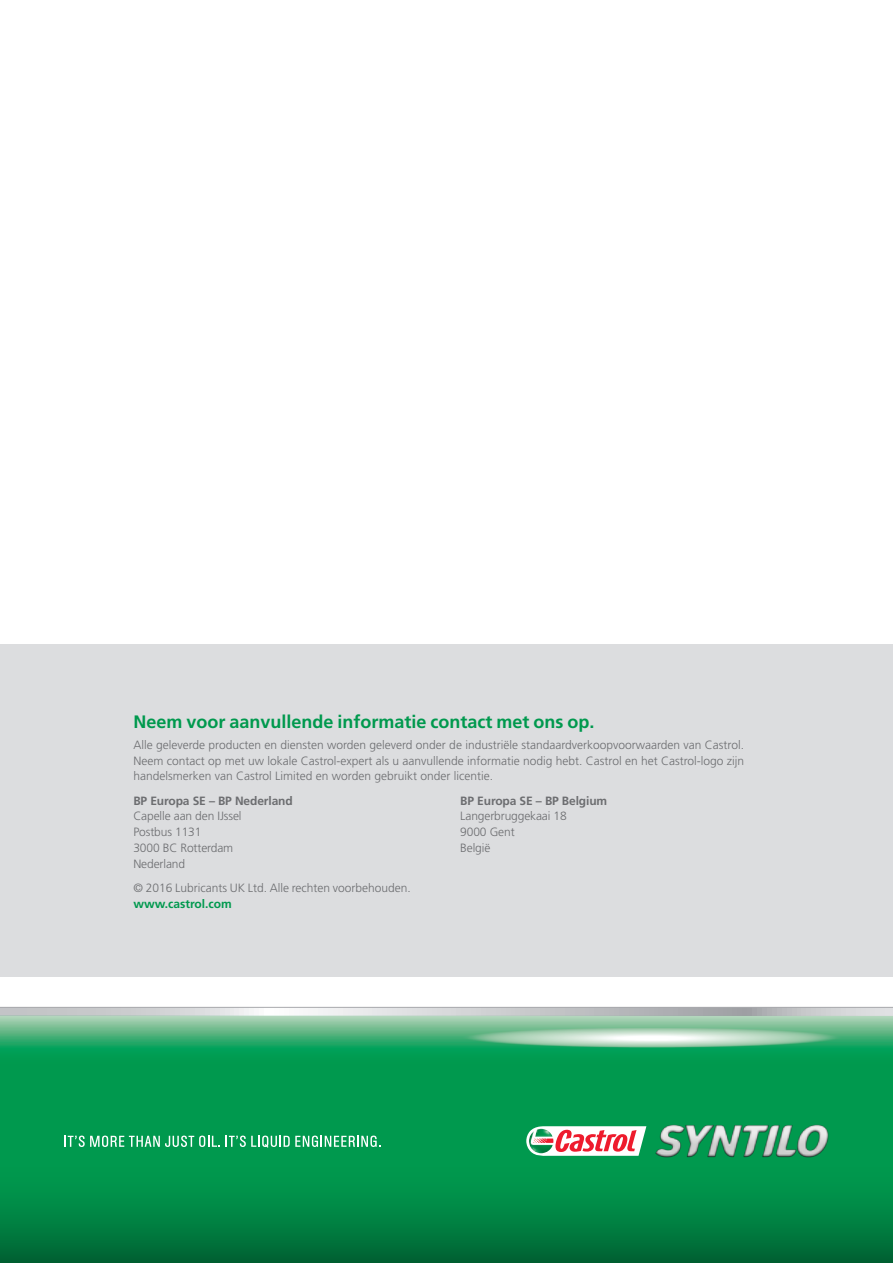
<style>
.page{position:relative;width:893px;height:1263px;background:#fff}
.page>*{position:absolute;margin:0;border:0;box-sizing:border-box;transform-origin:0 0}
.t1{font:700 18px "Frutiger";color:#00994e}
.t2{font:300 12px/15.8px "Frutiger";letter-spacing:-.01em;color:#6c6d70}
.t3{font:700 12px "Frutiger";letter-spacing:-.01em;color:#6c6d70}
.t4{font:700 12px "Frutiger";color:#00994e}
</style>
<div class="page">
<svg style="left:0;top:1007px;width:893px;height:9px;background:#c8cacc"></svg>
<div style="left:0;top:1016px;width:893px;height:247px;background:#00994e"></div>
<svg style="left:0;top:1016px;width:893px;height:35px;background:#5cb887"></svg>
<div style="left:0;top:1162px;width:893px;height:101px;background:linear-gradient(to bottom,#00a152,#006635)"></div>
<svg style="left:458px;top:1026px;width:388px;height:22px"></svg>
<svg style="left:468px;top:1027px;width:368px;height:21px"></svg>
<svg style="left:474px;top:1027px;width:356px;height:20px"></svg>
<svg style="left:487px;top:1028px;width:329px;height:19px"></svg>
<div style="left:491px;top:1028px;width:322px;height:18px;background:#9cccab;border-radius:50%"></div>
<div style="left:507px;top:1029px;width:290px;height:17px;background:#a9d2b5;border-radius:50%"></div>
<div style="left:525px;top:1030px;width:254px;height:15px;background:#b6d8c0;border-radius:50%"></div>
<div style="left:527px;top:1031px;width:250px;height:14px;background:#b8d9c1;border-radius:50%"></div>
<div style="left:541px;top:1031px;width:222px;height:13px;background:#c2deca;border-radius:50%"></div>
<div style="left:547px;top:1032px;width:210px;height:12px;background:#c7e0cd;border-radius:50%"></div>
<div style="left:557px;top:1032px;width:190px;height:11px;background:#cee4d4;border-radius:50%"></div>
<div style="left:558px;top:1033px;width:188px;height:10px;background:#cee4d4;border-radius:50%"></div>
<div style="left:563px;top:1033px;width:178px;height:10px;background:#d2e7d7;border-radius:50%"></div>
<div style="left:568px;top:1033px;width:168px;height:9px;background:#d6e8da;border-radius:50%"></div>
<div style="left:573px;top:1033px;width:158px;height:9px;background:#daeadd;border-radius:50%"></div>
<div style="left:575px;top:1034px;width:154px;height:8px;background:#dcecdf;border-radius:50%"></div>
<div style="left:580px;top:1034px;width:144px;height:8px;background:#e0eee3;border-radius:50%"></div>
<div style="left:585px;top:1034px;width:134px;height:8px;background:#e4f0e6;border-radius:50%"></div>
<div style="left:589px;top:1034px;width:126px;height:7px;background:#e7f2ea;border-radius:50%"></div>
<div style="left:591px;top:1035px;width:121px;height:6px;background:#e9f3eb;border-radius:50%"></div>
<div style="left:596px;top:1035px;width:112px;height:6px;background:#ecf5ef;border-radius:50%"></div>
<div style="left:600px;top:1035px;width:104px;height:6px;background:#f0f8f2;border-radius:50%"></div>
<div style="left:605px;top:1035px;width:94px;height:6px;background:#f4f9f6;border-radius:50%"></div>
<hr style="left:609px;top:1036px;width:86px;height:4px;background:#f8fbf9;border-radius:50%">
<hr style="left:614px;top:1036px;width:76px;height:4px;background:#fcfefd;border-radius:50%">
<svg style="left:64px;top:1135px;width:156px;height:12px"></svg>
<svg style="left:226px;top:1135px;width:154px;height:13px"></svg>
<img style="left:655px;top:1124px;width:174px;height:34px">
<svg style="left:526px;top:1126px;width:121px;height:30px;background:#e2b3b1"></svg>
<img style="left:529px;top:1129px;width:24px;height:24px">
<div style="left:0;top:644px;width:893px;height:333px;background:#dcdddf"></div>
<h1 class="t1" style="left:133px;top:711px;width:463px">Neem voor aanvullende informatie contact met ons op.</h1>
<p class="t2" style="left:133px;top:737px;width:612px;text-align:justify">Alle geleverde producten en diensten worden geleverd onder de industriële standaardverkoopvoorwaarden van Castrol.<br>Neem contact op met uw lokale Castrol-expert als u aanvullende informatie nodig hebt. Castrol en het Castrol-logo zijn handelsmerken van Castrol Limited en worden gebruikt onder licentie.</p>
<p class="t3" style="left:133px;top:793px;width:161px">BP Europa SE – BP Nederland</p>
<p class="t2" style="left:133px;top:809px;width:110px">Capelle aan den IJssel<br>Postbus 1131<br>3000 BC Rotterdam<br>Nederland</p>
<p class="t3" style="left:460px;top:793px;width:148px">BP Europa SE – BP Belgium</p>
<p class="t2" style="left:460px;top:808px;width:108px">Langerbruggekaai 18<br>9000 Gent<br>België</p>
<p class="t2" style="left:133px;top:880px;width:279px">© 2016 Lubricants UK Ltd. Alle rechten voorbehouden.</p>
<p class="t4" style="left:133px;top:896px;width:100px">www.castrol.com</p>
</div>
